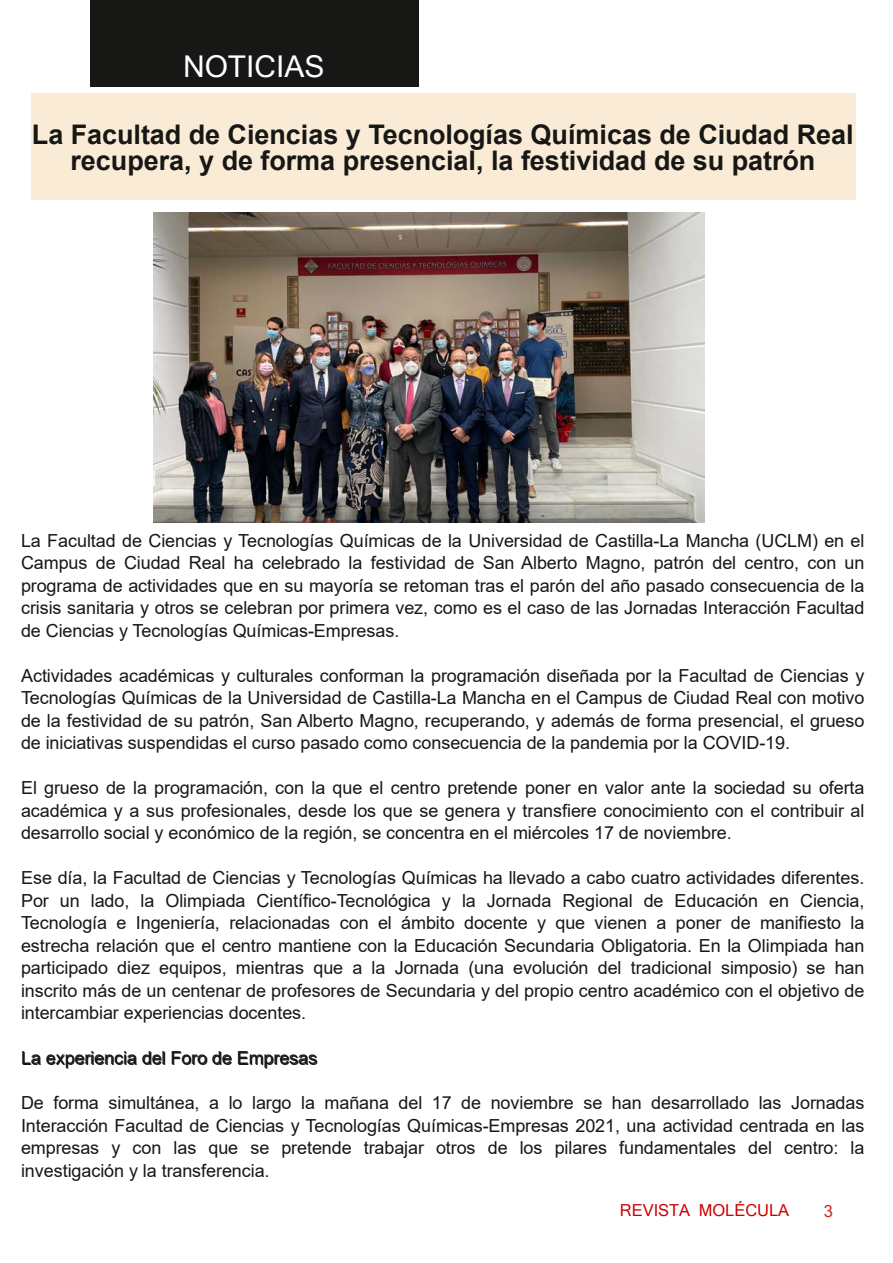
<style>
.page{position:relative;width:893px;height:1263px;background:#fff}
.page>*{position:absolute;margin:0;border:0;box-sizing:border-box;transform-origin:0 0}
.t1{font:30px "Microsoft Sans Serif";color:#fff}
.t2{font:700 27px/25.8px "Arial";color:#171715;text-align:center}
.t3{font:18px/22.5px "Arial";letter-spacing:-.005em;color:#171715;text-align:justify}
.t4{font:16.5px "Microsoft Sans Serif";color:#cd0000}
.t5{font:16.5px "Microsoft Sans Serif";color:#cd2626}
</style>
<div class="page">
<div style="left:90px;top:0;width:328px;height:87px;background:#171715"></div>
<div style="left:31px;top:94px;width:824px;height:106px;background:#faebd7"></div>
<img style="left:153px;top:213px;width:552px;height:310px">
<h1 class="t1" style="left:183px;top:49px;width:143px">NOTICIAS</h1>
<h2 class="t2" style="left:32px;top:122px;width:823px">La Facultad de Ciencias y Tecnologías Químicas de Ciudad Real recupera, y de forma presencial, la festividad de su patrón</h2>
<p class="t3" style="left:21px;top:529px;width:845px">La Facultad de Ciencias y Tecnologías Químicas de la Universidad de Castilla-La Mancha (UCLM) en el Campus de Ciudad Real ha celebrado la festividad de San Alberto Magno, patrón del centro, con un programa de actividades que en su mayoría se retoman tras el parón del año pasado consecuencia de la crisis sanitaria y otros se celebran por primera vez, como es el caso de las Jornadas Interacción Facultad de Ciencias y Tecnologías Químicas-Empresas.</p>
<p class="t3" style="left:21px;top:664px;width:845px">Actividades académicas y culturales conforman la programación diseñada por la Facultad de Ciencias y Tecnologías Químicas de la Universidad de Castilla-La Mancha en el Campus de Ciudad Real con motivo de la festividad de su patrón, San Alberto Magno, recuperando, y además de forma presencial, el grueso de iniciativas suspendidas el curso pasado como consecuencia de la pandemia por la COVID-19.</p>
<p class="t3" style="left:21px;top:777px;width:845px">El grueso de la programación, con la que el centro pretende poner en valor ante la sociedad su oferta académica y a sus profesionales, desde los que se genera y transfiere conocimiento con el contribuir al desarrollo social y económico de la región, se concentra en el miércoles 17 de noviembre.</p>
<p class="t3" style="left:21px;top:867px;width:845px">Ese día, la Facultad de Ciencias y Tecnologías Químicas ha llevado a cabo cuatro actividades diferentes.<br>Por un lado, la Olimpiada Científico-Tecnológica y la Jornada Regional de Educación en Ciencia, Tecnología e Ingeniería, relacionadas con el ámbito docente y que vienen a poner de manifiesto la estrecha relación que el centro mantiene con la Educación Secundaria Obligatoria. En la Olimpiada han participado diez equipos, mientras que a la Jornada (una evolución del tradicional simposio) se han inscrito más de un centenar de profesores de Secundaria y del propio centro académico con el objetivo de intercambiar experiencias docentes.</p>
<p class="t3" style="left:22px;top:1047px;width:298px">La experiencia del Foro de Empresas</p>
<p class="t3" style="left:21px;top:1092px;width:845px">De forma simultánea, a lo largo la mañana del 17 de noviembre se han desarrollado las Jornadas Interacción Facultad de Ciencias y Tecnologías Químicas-Empresas 2021, una actividad centrada en las empresas y con las que se pretende trabajar otros de los pilares fundamentales del centro: la investigación y la transferencia.</p>
<p class="t4" style="left:620px;top:1201px;width:171px">REVISTA MOLÉCULA</p>
<p class="t5" style="left:824px;top:1201px;width:11px">3</p>
</div>
